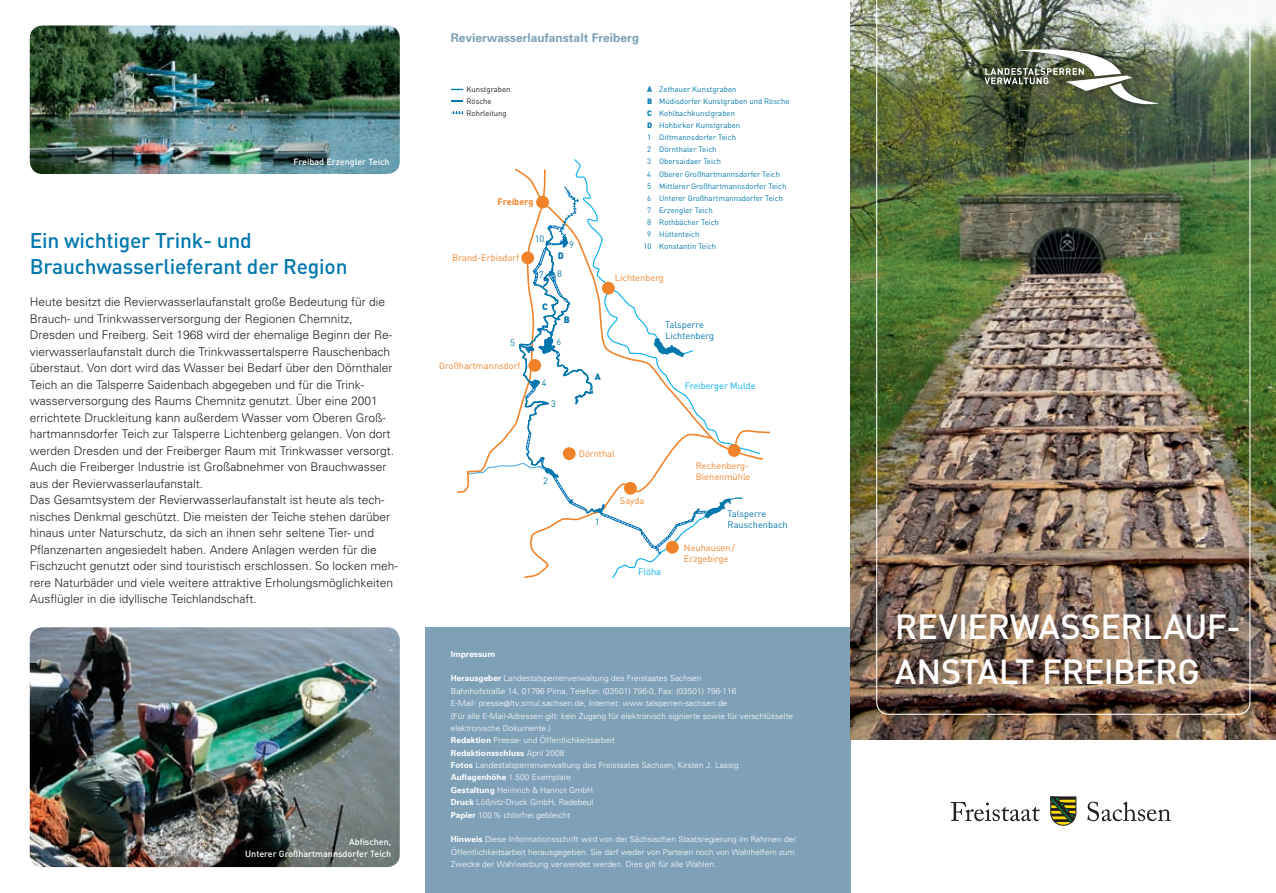
<style>
.page{position:relative;width:1276px;height:893px;background:#fff}
.page>*{position:absolute;margin:0;border:0;box-sizing:border-box;transform-origin:0 0}
.t1{font:500 34.5px/45px "DIN";letter-spacing:-.02em;color:#fff}
.t2{font:500 21px/25.5px "DIN";letter-spacing:-.01em;color:#0078ae}
.t3{font:300 12px/16.5px "Univers";color:#231f20}
.t4{font:700 12px "Univers";color:#7ea1b7}
.t5{font:9.3px/11.1px "DIN";color:#f0832a}
.t6{font:9.3px/11.1px "DIN";color:#07a}
.t7{font:9.3px "DIN";color:#00aeef}
.t8{font:700 9.3px "DIN";color:#f0832a}
.t9{font:900 9.3px "DIN";color:#07a}
.t10{font:500 9px/12px "DIN";color:#fff;text-align:right}
.t11{font:300 8.25px/12.3px "Univers";letter-spacing:.005em;color:#fff}
.t12{font:700 8.25px "Univers";letter-spacing:.005em;color:#fff}
.t13{font:7.8px "DIN";color:#0078ae}
.t14{font:7.65px/12px "DIN";color:#231f20}
.s1{font-weight:900}
.s2{font-weight:700}
</style>
<div class="page">
<div style="left:425px;top:627px;width:425px;height:266px;background:#7ea1b7"></div>
<img style="left:850px;top:0;width:426px;height:740px">
<img style="left:876px;top:0;width:374px;height:715px">
<svg style="left:950px;top:802px;width:90px;height:19px"></svg>
<svg style="left:1087px;top:802px;width:83px;height:19px"></svg>
<svg style="left:1050px;top:797px;width:26px;height:29px"></svg>
<div style="left:974px;top:38px;width:192px;height:77px;background:#231f20;opacity:.75"></div>
<svg style="left:984px;top:45px;width:175px;height:62px;background:#737c66"></svg>
<img style="left:30px;top:26px;width:370px;height:148px;border-radius:13px">
<img style="left:30px;top:627px;width:370px;height:240px;border-radius:13px">
<svg style="left:457px;top:168px;width:314px;height:409px"></svg>
<svg style="left:451px;top:89px;width:12px;height:1px"></svg>
<svg style="left:451px;top:100px;width:11px;height:2px"></svg>
<svg style="left:451px;top:111px;width:12px;height:3px"></svg>
<p class="t10" style="left:293px;top:155px;width:97px">Freibad Erzengler Teich</p>
<h2 class="t2" style="left:30px;top:227px;width:319px">Ein wichtiger Trink- und<br>B rauchwasserlieferant der Region</h2>
<p class="t3" style="left:30px;top:293px;width:370px">Heute besitzt die Revierwasserlaufanstalt große Bedeutung für die Brauch- und Trinkwasserversorgung der Regionen Chemnitz, Dresden und Freiberg. Seit 1968 wird der ehemalige Beginn der Re&shy;vierwasserlaufanstalt durch die Trinkwassertalsperre Rauschenbach überstaut. Von dort wird das Wasser bei Bedarf über den Dörnthaler Teich an die Talsperre Saidenbach abgegeben und für die Trink&shy;wasserversorgung des Raums Chemnitz genutzt. Über eine 2001 errichtete Druckleitung kann außerdem Wasser vom Oberen Groß&shy;hartmannsdorfer Teich zur Talsperre Lichtenberg gelangen. Von dort werden Dresden und der Freiberger Raum mit Trinkwasser versorgt.<br>Auch die Freiberger Industrie ist Großabnehmer von Brauchwasser aus der Revierwasserlaufanstalt.<br>Das Gesamtsystem der Revierwasserlaufanstalt ist heute als tech&shy;nisches Denkmal geschützt. Die meisten der Teiche stehen darüber hinaus unter Naturschutz, da sich an ihnen sehr seltene Tier- und Pflanzenarten angesiedelt haben. Andere Anlagen werden für die Fischzucht genutzt oder sind touristisch erschlossen. So locken meh&shy;rere Naturbäder und viele weitere attraktive Erholungsmöglichkeiten Ausflügler in die idyllische Teichlandschaft.</p>
<p class="t10" style="left:245px;top:836px;width:148px">Abfischen,<br>U nterer Großhartmannsdorfer Teich</p>
<p class="t4" style="left:451px;top:30px;width:190px">Revierwasserlaufanstalt Freiberg</p>
<p class="t14" style="left:466px;top:83px;width:45px">Kunstgraben<br>Rösche<br>Rohrleitung</p>
<p class="t13" style="left:647px;top:84px;width:91px"><span class="s1">A</span> zethauer Kunstgraben</p>
<p class="t13" style="left:647px;top:96px;width:144px"><span class="s1">B</span> Müdisdorfer Kunstgraben und Rösche</p>
<p class="t13" style="left:647px;top:108px;width:89px"><span class="s1">C</span> Kohlbachkunstgraben</p>
<p class="t13" style="left:647px;top:120px;width:95px"><span class="s1">D</span> Hohbirker Kunstgraben</p>
<p class="t13" style="left:647px;top:132px;width:90px">1 Dittmannsdorfer teich</p>
<p class="t13" style="left:647px;top:145px;width:71px">2 Dörnthaler teich</p>
<p class="t13" style="left:647px;top:157px;width:76px">3 Obersaidaer teich</p>
<p class="t13" style="left:647px;top:169px;width:134px">4 Oberer Großhartmannsdorfer teich</p>
<p class="t13" style="left:647px;top:181px;width:141px">5 Mittlerer Großhartmannsdorfer teich</p>
<p class="t13" style="left:647px;top:193px;width:137px">6 unterer Großhartmannsdorfer teich</p>
<p class="t13" style="left:647px;top:205px;width:67px">7 Erzengler teich</p>
<p class="t13" style="left:647px;top:217px;width:73px">8 Rothbächer teich</p>
<p class="t13" style="left:647px;top:230px;width:54px">9 Hüttenteich</p>
<p class="t13" style="left:643px;top:242px;width:74px">10 Konstantin teich</p>
<p class="t8" style="left:497px;top:195px;width:37px">Freiberg</p>
<p class="t6" style="left:535px;top:233px;width:11px">10</p>
<p class="t6" style="left:569px;top:239px;width:6px">9</p>
<p class="t5" style="left:452px;top:252px;width:69px">Brand-Erbisdorf</p>
<p class="t9" style="left:558px;top:249px;width:8px">D</p>
<p class="t6" style="left:539px;top:269px;width:6px">7</p>
<p class="t6" style="left:557px;top:268px;width:6px">8</p>
<p class="t9" style="left:542px;top:301px;width:7px">C</p>
<p class="t9" style="left:564px;top:314px;width:8px">B</p>
<p class="t6" style="left:510px;top:336px;width:6px">5</p>
<p class="t6" style="left:556px;top:336px;width:6px">6</p>
<p class="t5" style="left:439px;top:360px;width:83px">Großhartmannsdorf</p>
<p class="t6" style="left:542px;top:377px;width:6px">4</p>
<p class="t6" style="left:551px;top:398px;width:6px">3</p>
<p class="t5" style="left:615px;top:272px;width:50px">Lichtenberg</p>
<p class="t9" style="left:594px;top:371px;width:8px">A</p>
<p class="t6" style="left:665px;top:319px;width:50px">Talsperre<br>Lichtenberg</p>
<p class="t7" style="left:685px;top:379px;width:72px">Freiberger Mulde</p>
<p class="t6" style="left:543px;top:475px;width:6px">2</p>
<p class="t5" style="left:579px;top:447px;width:38px">Dörnthal</p>
<p class="t6" style="left:594px;top:516px;width:6px">1</p>
<p class="t5" style="left:620px;top:495px;width:26px">Sayda</p>
<p class="t7" style="left:638px;top:566px;width:25px">Flöha</p>
<p class="t5" style="left:696px;top:460px;width:56px">Rechenberg-<br>Bienenmühle</p>
<p class="t6" style="left:727px;top:507px;width:62px">Talsperre<br>Rauschenbach</p>
<p class="t5" style="left:684px;top:541px;width:53px">Neuhausen/<br>Erzgebirge</p>
<p class="t12" style="left:451px;top:648px;width:46px">Impressum</p>
<p class="t11" style="left:451px;top:672px;width:344px"><span class="s2">Herausgeber</span> Landestalsperrenverwaltung des Freistaates Sachsen<br>Bahnhofstraße 14, 01796 Pirna, Telefon: (03501) 796-0, Fax: (03501) 796-116<br>E-Mail: presse@ltv.smul.sachsen.de, Internet: www.talsperren-sachsen.de<br>(Für alle E-Mail-Adressen gilt: kein Zugang für elektronisch signierte sowie für verschlüsselte elektronische Dokumente.)<br><span class="s2">Redaktion</span> Presse- und Öffentlichkeitsarbeit<br><span class="s2">Redaktionsschluss</span> April 2008<br><span class="s2">Fotos</span> Landestalsperrenverwaltung des Freistaates Sachsen, Kirsten J. Lassig <span class="s2">Auflagenhöhe</span> 1.500 Exemplare<br><span class="s2">Gestaltung</span> Heimrich &amp; Hannot GmbH<br><span class="s2">Druck</span> Lößnitz-Druck GmbH, Radebeul<br><span class="s2">Papier</span> 100% chlorfrei gebleicht</p>
<p class="t11" style="left:451px;top:833px;width:347px"><span class="s2">Hinweis</span> Diese Informationsschrift wird von der Sächsischen Staatsregierung im Rahmen der<br>Öffentlichkeitsarbeit herausgegeben. Sie darf weder von Parteien noch von Wahlhelfern zum<br>Zwecke der Wahlwerbung verwendet werden. Dies gilt für alle Wahlen.</p>
<h1 class="t1" style="left:895px;top:603px;width:347px">revier-wasser-lauf&shy;anstalt -freiberg</h1>
</div>
